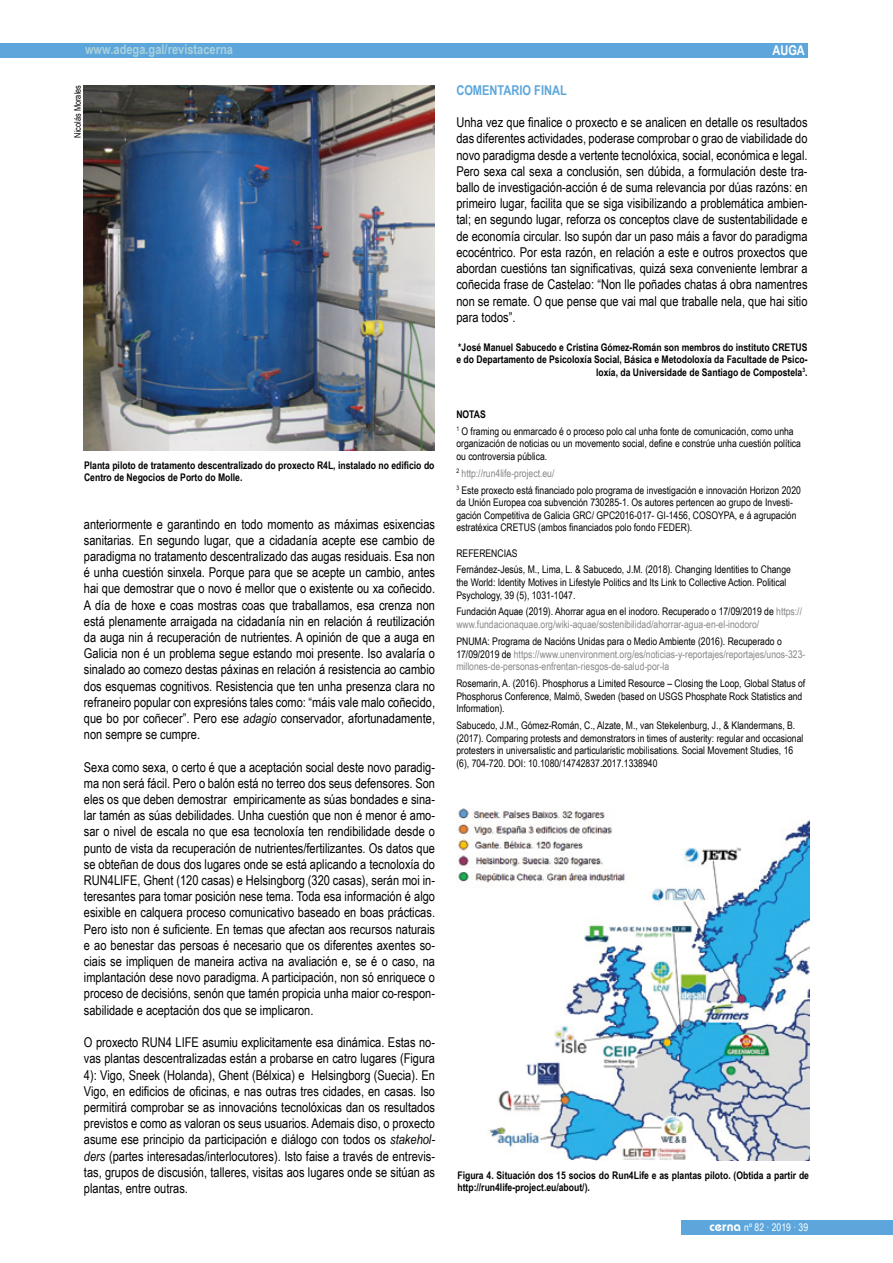
<style>
.page{position:relative;width:893px;height:1263px;background:#fff}
.page>*{position:absolute;margin:0;border:0;box-sizing:border-box;transform-origin:0 0}
.t1{font:13.5px/16.2px "Arial Narrow";color:#000;text-align:justify}
.t2{font:700 13.5px "Arial Narrow";color:#a9d1db}
.t3{font:700 13.5px "Arial Narrow";color:#5ca6dc}
.t4{font:700 13.5px "Arial Narrow";color:#fff}
.t5{font:10.5px/12.6px "Arial Narrow";color:#000}
.t6{font:700 10.5px/12.6px "Arial Narrow";color:#000}
.t7{font:10.5px/12.6px "Arial Narrow";color:#878787}
.t8{font:10.5px "Arial Narrow";color:#fff}
.t9{font:9px "Arial Narrow";color:#000}
.s1{font-style:italic}
.s2{font-weight:700}
.s3{color:#878787}
.s4{color:#000}
.s5{font-family:"Bauhaus";font-weight:600;font-size:13.5px}
</style>
<div class="page">
<div style="left:682px;top:1220px;width:211px;height:15px;background:#5ca6dc"></div>
<img style="left:84px;top:85px;width:351px;height:366px">
<div style="left:0;top:43px;width:808px;height:15px;background:#5ca6dc"></div>
<img style="left:456px;top:808px;width:353px;height:353px">
<p class="t2" style="left:85px;top:39px;width:149px">www.adega.gal/revistacerna</p>
<p class="t4" style="left:772px;top:40px;width:34px">AUGA</p>
<p class="t9" style="left:71px;top:138px;width:54px;rotate:-90deg">Nicolás Morales</p>
<p class="t6" style="left:84px;top:458px;width:352px">Planta piloto de tratamento descentralizado do proxecto R4L, instalado no edificio do<br>Centro de Negocios de Porto do Molle.</p>
<p class="t1" style="left:84px;top:515px;width:353px">anteriormente e garantindo en todo momento as máximas esixencias sanitarias. En segundo lugar, que a cidadanía acepte ese cambio de paradigma no tratamento descentralizado das augas residuais. Esa non é unha cuestión sinxela. Porque para que se acepte un cambio, antes hai que demostrar que o novo é mellor que o existente ou xa coñecido.<br>A día de hoxe e coas mostras coas que traballamos, esa crenza non está plenamente arraigada na cidadanía nin en relación á reutilización da auga nin á recuperación de nutrientes. A opinión de que a auga en Galicia non é un problema segue estando moi presente. Iso avalaría o sinalado ao comezo destas páxinas en relación á resistencia ao cambio dos esquemas cognitivos. Resistencia que ten unha presenza clara no refraneiro popular con expresións tales como: “máis vale malo coñecido, que bo por coñecer”. Pero ese <span class="s1">adagio</span> conservador, afortunadamente, non sempre se cumpre.</p>
<p class="t1" style="left:84px;top:758px;width:353px">Sexa como sexa, o certo é que a aceptación social deste novo paradig&shy;ma non será fácil. Pero o balón está no terreo dos seus defensores. Son eles os que deben demostrar empiricamente as súas bondades e sina&shy;lar tamén as súas debilidades. Unha cuestión que non é menor é amo&shy;sar o nivel de escala no que esa tecnoloxía ten rendibilidade desde o punto de vista da recuperación de nutrientes/fertilizantes. Os datos que se obteñan de dous dos lugares onde se está aplicando a tecnoloxía do RUN4LIFE, Ghent (120 casas) e Helsingborg (320 casas), serán moi in&shy;teresantes para tomar posición nese tema. Toda esa información é algo esixible en calquera proceso comunicativo baseado en boas prácticas.<br>Pero isto non é suficiente. En temas que afectan aos recursos naturais e ao benestar das persoas é necesario que os diferentes axentes so&shy;ciais se impliquen de maneira activa na avaliación e, se é o caso, na implantación dese novo paradigma. A participación, non só enriquece o proceso de decisións, senón que tamén propicia unha maior co-respon&shy;sabilidade e aceptación dos que se implicaron.</p>
<p class="t1" style="left:84px;top:1034px;width:353px">O proxecto RUN4 LIFE asumiu explicitamente esa dinámica. Estas no&shy;vas plantas descentralizadas están a probarse en catro lugares (Figura 4): Vigo, Sneek (Holanda), Ghent (Bélxica) e Helsingborg (Suecia). En Vigo, en edificios de oficinas, e nas outras tres cidades, en casas. Iso permitirá comprobar se as innovacións tecnolóxicas dan os resultados previstos e como as valoran os seus usuarios. Ademais diso, o proxecto asume ese principio da participación e diálogo con todos os <span class="s1">stakehol&shy;ders</span> (partes interesadas/interlocutores). Isto faise a través de entrevis&shy;tas, grupos de discusión, talleres, visitas aos lugares onde se sitúan as plantas, entre outras.</p>
<p class="t3" style="left:456px;top:80px;width:112px">COMENTARIO FINAL</p>
<p class="t1" style="left:456px;top:114px;width:353px">Unha vez que finalice o proxecto e se analicen en detalle os resultados das diferentes actividades, poderase comprobar o grao de viabilidade do novo paradigma desde a vertente tecnolóxica, social, económica e legal.<br>Pero sexa cal sexa a conclusión, sen dúbida, a formulación deste tra&shy;ballo de investigación-acción é de suma relevancia por dúas razóns: en primeiro lugar, facilita que se siga visibilizando a problemática ambien&shy;tal; en segundo lugar, reforza os conceptos clave de sustentabilidade e de economía circular. Iso supón dar un paso máis a favor do paradigma ecocéntrico. Por esta razón, en relación a este e outros proxectos que abordan cuestións tan significativas, quizá sexa conveniente lembrar a coñecida frase de Castelao: “Non lle poñades chatas á obra namentres non se remate. O que pense que vai mal que traballe nela, que hai sitio para todos”.</p>
<p class="t6" style="left:456px;top:340px;width:353px;text-align:right">*José Manuel Sabucedo e Cristina Gómez-Román son membros do instituto CRETUS e do Departamento de Psicoloxía Social, Básica e Metodoloxía da Facultade de Psico&shy;loxía, da Universidade de Santiago de Compostela<sup>3</sup>.</p>
<p class="t5" style="left:456px;top:405px;width:339px;line-height:16.8px"><span class="s2">NOTAS<br></span><sup>1</sup> O framing ou enmarcado é o proceso polo cal unha fonte de comunicación, como unha</p>
<p class="t5" style="left:456px;top:437px;width:346px">organización de noticias ou un movemento social, define e constrúe unha cuestión política ou controversia pública.</p>
<p class="t5" style="left:456px;top:464px;width:346px;line-height:16.8px"><sup>2</sup> <span class="s3">http://run4life-project.eu/<br></span><sup>3</sup> Este proxecto está financiado polo programa de investigación e innovación Horizon 2020</p>
<p class="t5" style="left:456px;top:496px;width:342px">da Unión Europea coa subvención 730285-1. Os autores pertencen ao grupo de Investi&shy;gación Competitiva de Galicia GRC/ GPC2016-017- GI-1456, COSOYPA, e á agrupación estratéxica CRETUS (ambos financiados polo fondo FEDER).</p>
<p class="t5" style="left:456px;top:544px;width:336px;line-height:16.8px">REFERENCIAS<br>Fernández-Jesús, M., Lima, L. &amp; Sabucedo, J.M. (2018). Changing Identities to Change</p>
<p class="t5" style="left:456px;top:576px;width:332px">the World: Identity Motives in Lifestyle Politics and Its Link to Collective Action. Political<br>Psychology, 39 (5), 1031-1047.</p>
<p class="t7" style="left:456px;top:605px;width:347px"><span class="s4">Fundación Aquae (2019). Ahorrar agua en el inodoro. Recuperado o 17/09/2019 de</span> https:// www.fundacionaquae.org/wiki-aquae/sostenibilidad/ahorrar-agua-en-el-inodoro/</p>
<p class="t7" style="left:456px;top:634px;width:350px"><span class="s4">PNUMA: Programa de Nacións Unidas para o Medio Ambiente (2016). Recuperado o<br>17/09/2019 de</span> https://www.unenvironment.org/es/noticias-y-reportajes/reportajes/unos-323- millones-de-personas-enfrentan-riesgos-de-salud-por-la</p>
<p class="t5" style="left:456px;top:676px;width:350px">Rosemarin, A. (2016). Phosphorus a Limited Resource – Closing the Loop, Global Status of<br>Phosphorus Conference, Malmö, Sweden (based on USGS Phosphate Rock Statistics and<br>Information).</p>
<p class="t5" style="left:456px;top:719px;width:348px">Sabucedo, J.M., Gómez-Román, C., Alzate, M., van Stekelenburg, J., &amp; Klandermans, B. (2017). Comparing protests and demonstrators in times of austerity: regular and occasional protesters in universalistic and particularistic mobilisations. Social Movement Studies, 16 (6), 704-720. DOI: 10.1080/14742837.2017.1338940</p>
<p class="t6" style="left:457px;top:1168px;width:353px">Figura 4. Situación dos 15 socios do Run4Life e as plantas piloto. (Obtida a partir de http://run4life-project.eu/about/).</p>
<p class="t8" style="left:709px;top:1220px;width:100px"><span class="s5">cerna</span> nº 82 · 2019 · 39</p>
<p class="t8" style="left:711px;top:1222px;width:88px"><span class="s5">cerna</span> nº 80 · 2018 ·</p>
</div>
